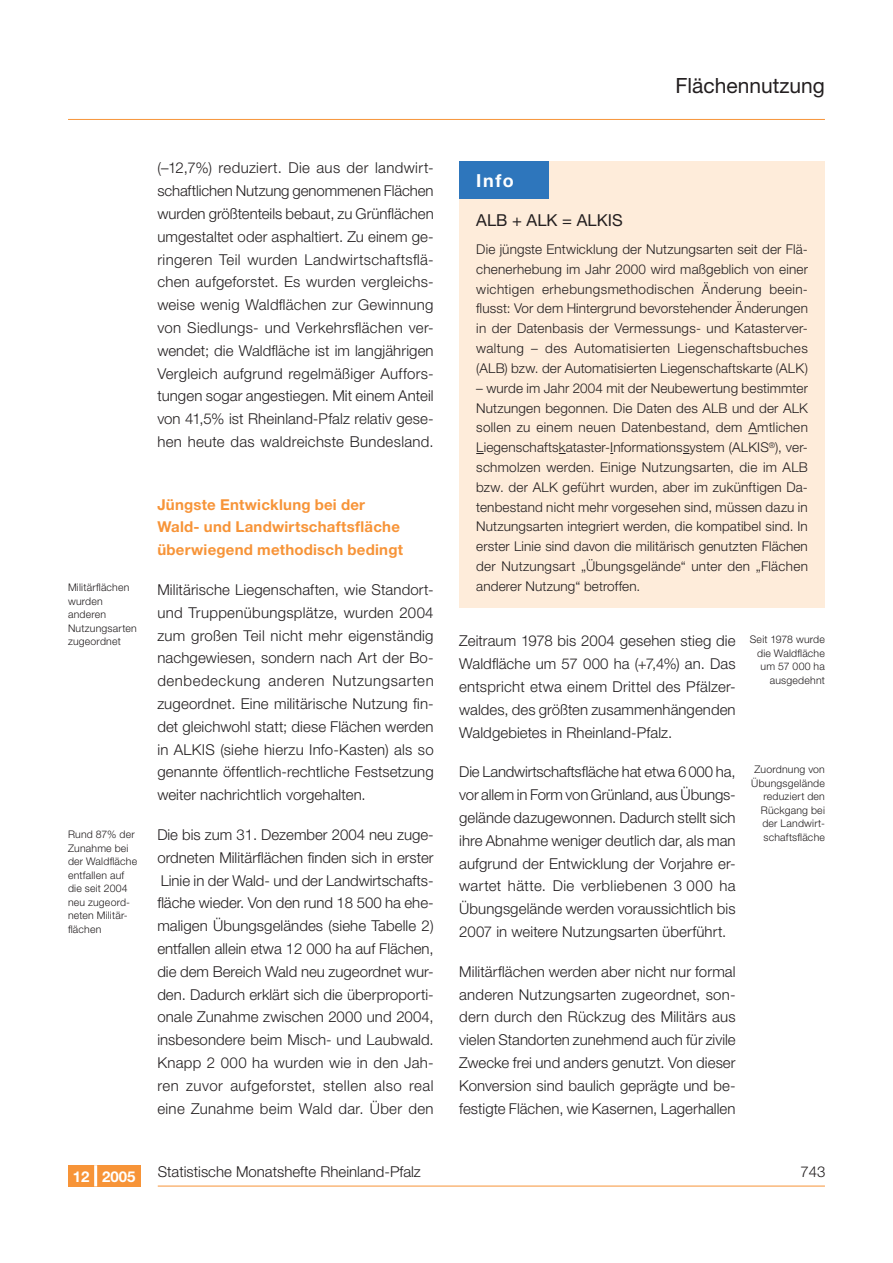
<style>
.page{position:relative;width:893px;height:1263px;background:#fff}
.page>*{position:absolute;margin:0;border:0;box-sizing:border-box;transform-origin:0 0}
.t1{font:21px "Helvetica Neue LT";color:#231f20}
.t2{font:700 18px "Helvetica Neue LT";color:#fff}
.t3{font:16.5px "Helvetica Neue LT";color:#231f20}
.t4{font:300 15px/22.8px "Helvetica Neue LT";letter-spacing:.005em;color:#231f20;text-align:justify}
.t5{font:700 15px/22.8px "Helvetica Neue LT";letter-spacing:.015em;color:#f79438}
.t6{font:700 15px "Helvetica Neue LT";color:#fff}
.t7{font:300 13.5px/19.8px "Helvetica Neue LT";letter-spacing:.015em;color:#231f20;text-align:justify}
.t8{font:300 10.5px/13.5px "Helvetica Neue LT";letter-spacing:.02em;color:#231f20}
</style>
<div class="page">
<hr style="left:68px;top:119px;width:757px;height:1px;background:#f79438">
<div style="left:68px;top:1165px;width:72px;height:21px;background:#f79438"></div>
<hr style="left:94px;top:1165px;width:3px;height:21px;background:#fff">
<hr style="left:158px;top:1186px;width:667px;height:1px;background:#f79438">
<div style="left:459px;top:162px;width:366px;height:446px;background:#feecda"></div>
<div style="left:459px;top:162px;width:90px;height:37px;background:#2e76bc"></div>
<h1 class="t1" style="left:676px;top:73px;width:151px">Flächennutzung</h1>
<p class="t8" style="left:68px;top:581px;width:70px">Militärflächen wurden anderen<br>Nutzungsarten zugeordnet</p>
<p class="t8" style="left:68px;top:827px;width:71px">Rund 87% der<br>Zunahme bei der Waldfläche entfallen auf die seit 2004 neu zugeord&shy;neten Militär&shy;flächen</p>
<p class="t6" style="left:73px;top:1167px;width:64px">12 2005</p>
<p class="t4" style="left:157px;top:156px;width:278px">(–12,7%) reduziert. Die aus der landwirt&shy;schaftlichen Nutzung genommenen Flächen wurden größtenteils bebaut, zu Grünflächen umgestaltet oder asphaltiert. Zu einem ge&shy;ringeren Teil wurden Landwirtschaftsflä&shy;chen aufgeforstet. Es wurden vergleichs&shy;weise wenig Waldflächen zur Gewinnung von Siedlungs- und Verkehrsflächen ver&shy;wendet; die Waldfläche ist im langjährigen Vergleich aufgrund regelmäßiger Auffors&shy;tungen sogar angestiegen. Mit einem Anteil von 41,5% ist Rheinland-Pfalz relativ gese&shy;hen heute das waldreichste Bundesland.</p>
<p class="t5" style="left:157px;top:492px;width:247px">Jüngste Entwicklung bei der<br>Wald- und Landwirtschaftsfläche überwiegend methodisch bedingt</p>
<p class="t4" style="left:157px;top:578px;width:278px">Militärische Liegenschaften, wie Standort&shy;und Truppenübungsplätze, wurden 2004 zum großen Teil nicht mehr eigenständig nachgewiesen, sondern nach Art der Bo&shy;denbedeckung anderen Nutzungsarten zugeordnet. Eine militärische Nutzung fin&shy;det gleichwohl statt; diese Flächen werden in ALKIS (siehe hierzu Info-Kasten) als so genannte öffentlich-rechtliche Festsetzung weiter nachrichtlich vorgehalten.</p>
<p class="t4" style="left:157px;top:823px;width:278px">Die bis zum 31. Dezember 2004 neu zuge&shy;ordneten Militärflächen finden sich in erster Linie in der Wald- und der Landwirt-schafts&shy;fläche wieder. Von den rund 18 500 ha ehe&shy;maligen Übungsgeländes (siehe Tabelle 2) entfallen allein etwa 12 000 ha auf Flächen, die dem Bereich Wald neu zugeordnet wur&shy;den. Dadurch erklärt sich die überproporti&shy;onale Zunahme zwischen 2000 und 2004, insbesondere beim Misch- und Laubwald.<br>Knapp 2 000 ha wurden wie in den Jah&shy;ren zuvor aufgeforstet, stellen also real eine Zunahme beim Wald dar. Über den</p>
<p class="t2" style="left:476px;top:170px;width:39px">Info</p>
<p class="t3" style="left:476px;top:210px;width:148px">ALB + ALK = ALKIS</p>
<p class="t7" style="left:476px;top:239px;width:333px">Die jüngste Entwicklung der Nutzungsarten seit der Flä&shy;chenerhebung im Jahr 2000 wird maßgeblich von einer wichtigen erhebungsmethodischen Änderung beein&shy;flusst: Vor dem Hintergrund bevorstehender Änderungen in der Datenbasis der Vermessungs- und Katasterver&shy;waltung – des Automatisierten Liegenschaftsbuches (ALB) bzw. der Automatisierten Liegenschaftskarte (ALK)</p>
<p class="t7" style="left:476px;top:378px;width:333px">– wurde im Jahr 2004 mit der Neubewertung bestimmter Nutzungen begonnen. Die Daten des ALB und der ALK sollen zu einem neuen Datenbestand, dem Amtlichen Liegenschafts-kataster-Informationssystem (ALKIS<sup>®</sup>), ver&shy;schmolzen werden. Einige Nutzungsarten, die im ALB bzw. der ALK geführt wurden, aber im zukünftigen Da&shy;tenbestand nicht mehr vorgesehen sind, müssen dazu in Nutzungsarten integriert werden, die kompatibel sind. In erster Linie sind davon die militärisch genutzten Flächen der Nutzungsart „Übungsgelände“ unter den „Flächen anderer Nutzung“ betroffen.</p>
<p class="t4" style="left:459px;top:629px;width:278px">Zeitraum 1978 bis 2004 gesehen stieg die Waldfläche um 57 000 ha (+7,4%) an. Das entspricht etwa einem Drittel des Pfälzer&shy;waldes, des größten zusammenhängenden Waldgebiete-s in Rheinland-Pfalz.</p>
<p class="t4" style="left:459px;top:760px;width:278px;text-align:left">Die Landwirtschaftsfläche hat etwa 6000 ha, vor allem in Form von Grünland, aus Übungs&shy;gelände dazugewonnen. Dadurch stellt sich ihre Abnahme weniger deutlich dar, als man aufgrund der Entwicklung der Vorjahre er&shy;wartet hätte. Die verbliebenen 3 000 ha Übungsgelände werden voraussichtlich bis 2007 in weitere Nutzungsarten überführt.</p>
<p class="t4" style="left:459px;top:960px;width:278px">Militärflächen werden aber nicht nur formal anderen Nutzungsarten zugeordnet, son&shy;dern durch den Rückzug des Militärs aus vielen Standorten zunehmend auch für zivile Zwecke frei und anders genutzt. Von dieser Konversion sind baulich geprägte und be&shy;festigte Flächen, wie Kasernen, Lagerhallen</p>
<p class="t8" style="left:750px;top:632px;width:77px;text-align:right">Seit 1978 wurde die Waldfläche um 57 000 ha ausgedehnt</p>
<p class="t8" style="left:751px;top:763px;width:75px;text-align:right">Zuordnung von<br>Übungsgelände reduziert den<br>Rückgang bei der Landwirt&shy;schaftsfläche</p>
<p class="t4" style="left:158px;top:1160px;width:265px">Statistische Monatshefte Rheinland-Pfalz</p>
<p class="t4" style="left:800px;top:1160px;width:27px">743</p>
</div>
